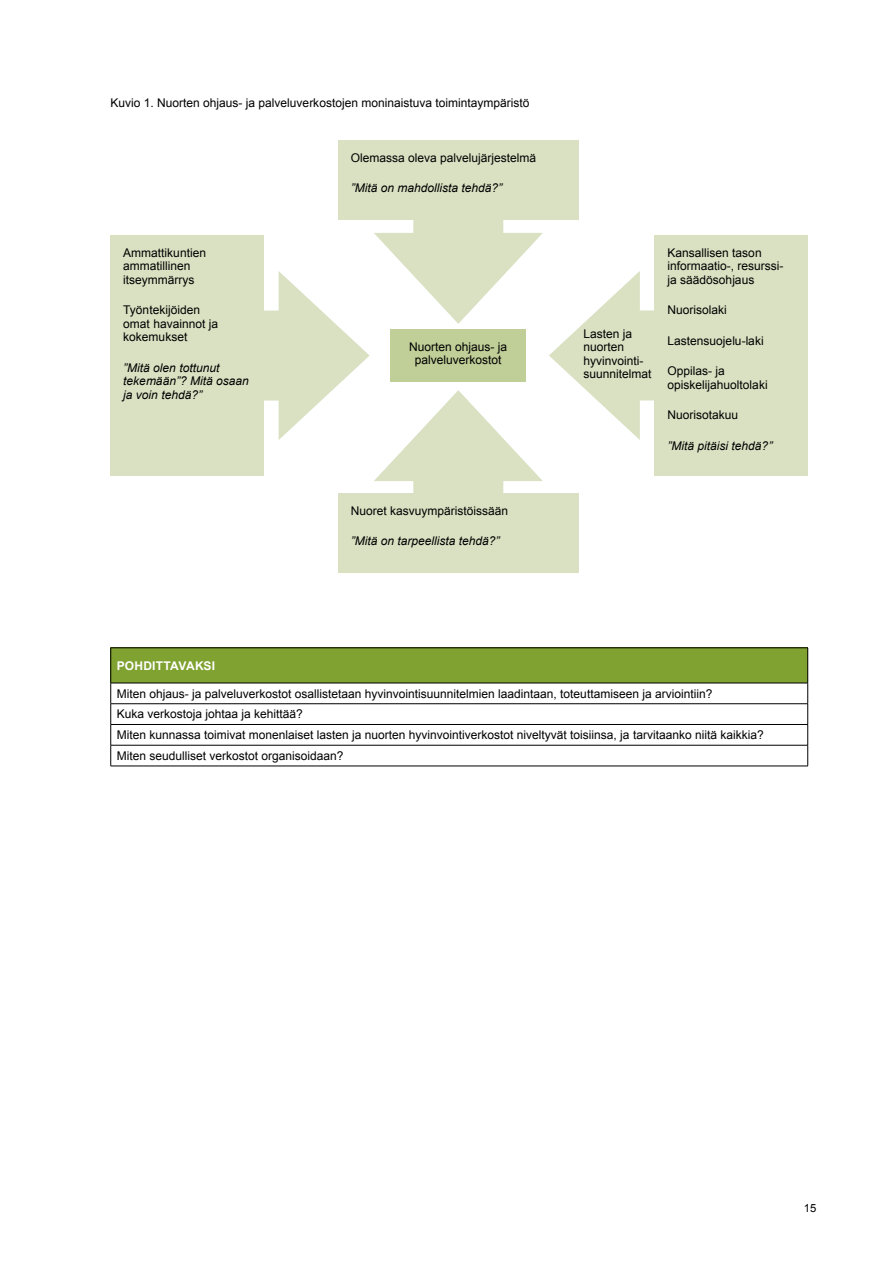
<style>
.page{position:relative;width:893px;height:1263px;background:#fff}
.page>*{position:absolute;margin:0;border:0;box-sizing:border-box;transform-origin:0 0}
.t1{font:12px/13.5px "Arial";color:#000}
.t2{font:italic 12px/13.5px "Arial";color:#000}
.t3{font:700 12px "Arial";letter-spacing:.015em;color:#fff}
.t4{font:11.25px "Arial";color:#000}
</style>
<div class="page">
<div style="left:413px;top:182px;width:90px;height:71px;background:#d9e1c2"></div>
<div style="left:111px;top:648px;width:697px;height:35px;background:#80a231"></div>
<hr style="left:111px;top:647px;width:697px;height:1px;background:#000">
<hr style="left:110px;top:648px;width:1px;height:35px;background:#000">
<hr style="left:807px;top:648px;width:1px;height:35px;background:#000">
<hr style="left:111px;top:683px;width:697px;height:1px;background:#000">
<hr style="left:111px;top:703px;width:697px;height:1px;background:#000">
<hr style="left:111px;top:724px;width:697px;height:1px;background:#000">
<hr style="left:111px;top:745px;width:697px;height:1px;background:#000">
<svg style="left:110px;top:683px;width:1px;height:83px"></svg>
<svg style="left:807px;top:683px;width:1px;height:83px"></svg>
<hr style="left:111px;top:766px;width:697px;height:1px;background:#000">
<div style="left:171px;top:311px;width:128px;height:90px;background:#d9e1c2"></div>
<div style="left:111px;top:235px;width:153px;height:241px;background:#d9e1c2"></div>
<div style="left:338px;top:140px;width:240px;height:80px;background:#d9e1c2"></div>
<div style="left:619px;top:310px;width:128px;height:90px;background:#d9e1c2"></div>
<svg style="left:549px;top:271px;width:91px;height:169px"></svg>
<div style="left:655px;top:235px;width:153px;height:240px;background:#d9e1c2"></div>
<div style="left:413px;top:461px;width:90px;height:78px;background:#d9e1c2"></div>
<svg style="left:279px;top:233px;width:264px;height:248px"></svg>
<div style="left:338px;top:493px;width:240px;height:80px;background:#d9e1c2"></div>
<div style="left:391px;top:329px;width:135px;height:53px;background:#c0ce97"></div>
<p class="t1" style="left:111px;top:96px;width:420px">Kuvio 1. Nuorten ohjaus- ja palveluverkostojen moninaistuva toimintaympäristö</p>
<p class="t1" style="left:123px;top:246px;width:84px">Ammattikuntien ammatillinen itseymmärrys</p>
<p class="t1" style="left:123px;top:303px;width:96px">Työntekijöiden omat havainnot ja kokemukset</p>
<p class="t2" style="left:123px;top:361px;width:127px">”Mitä olen tottunut tekemään”? Mitä osaan ja voin tehdä?”</p>
<p class="t1" style="left:351px;top:151px;width:187px">Olemassa oleva palvelujärjestelmä</p>
<p class="t2" style="left:351px;top:181px;width:153px">”Mitä on mahdollista tehdä?”</p>
<p class="t1" style="left:409px;top:340px;width:100px;text-align:center">Nuorten ohjaus- ja palveluverkostot</p>
<p class="t1" style="left:351px;top:504px;width:159px">Nuoret kasvuympäristöissään</p>
<p class="t2" style="left:351px;top:535px;width:150px">”Mitä on tarpeellista tehdä?”</p>
<p class="t1" style="left:583px;top:327px;width:70px">Lasten ja nuorten hyvinvointi&shy;suunnitelmat</p>
<p class="t1" style="left:668px;top:246px;width:118px">Kansallisen tason informaatio-, resurssi&shy;ja säädösohjaus</p>
<p class="t1" style="left:668px;top:303px;width:61px">Nuorisolaki</p>
<p class="t1" style="left:668px;top:334px;width:98px">Lastensuojelu-laki</p>
<p class="t1" style="left:668px;top:364px;width:102px">Oppilas- ja opiskelijahuoltolaki</p>
<p class="t1" style="left:668px;top:408px;width:72px">Nuorisotakuu</p>
<p class="t2" style="left:668px;top:439px;width:106px">”Mitä pitäisi tehdä?”</p>
<p class="t3" style="left:117px;top:658px;width:100px">POHDITTAVAKSI</p>
<p class="t1" style="left:117px;top:683px;width:648px;line-height:20.7px">Miten ohjaus- ja palveluverkostot osallistetaan hyvinvointisuunnitelmien laadintaan, toteuttamiseen ja arviointiin?<br>Kuka verkostoja johtaa ja kehittää?<br>Miten kunnassa toimivat monenlaiset lasten ja nuorten hyvinvointiverkostot niveltyvät toisiinsa, ja tarvitaanko niitä kaikkia?<br>Miten seudulliset verkostot organisoidaan?</p>
<p class="t4" style="left:804px;top:1201px;width:14px">15</p>
</div>
